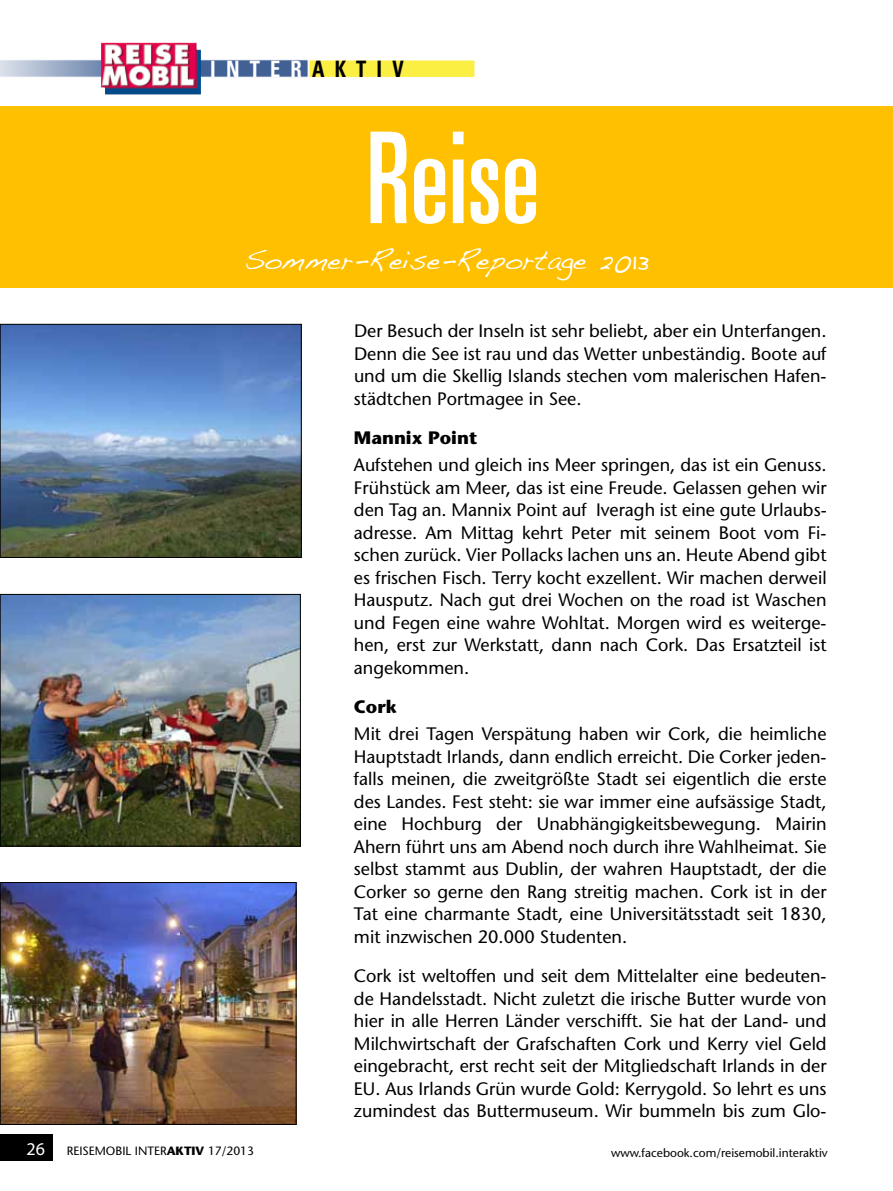
<style>
.page{position:relative;width:893px;height:1191px;background:#fff}
.page>*{position:absolute;margin:0;border:0;box-sizing:border-box;transform-origin:0 0}
.t1{font:ultra-condensed 126.75px "Univers LT Std";color:#fff;scale:.9 1}
.t2{font:27.6px "Handwriting Dakota";color:#fff}
.t3{font:700 condensed 22.65px "Univers LT Std";letter-spacing:.5em;color:#fff;scale:.9 1}
.t4{font:500 18px/22.5px "Stone Sans Std";color:#000;text-align:justify}
.t5{font:700 18px "Stone Sans Std";color:#000}
.t6{font:500 12px "Stone Sans Std";color:#000}
.s1{color:#000}
.s2{font-family:"Myriad Pro";font-weight:400;font-size:18px;color:#fff}
.s3{font-weight:700}
</style>
<div class="page">
<div style="left:0;top:1134px;width:53px;height:27px;background:#000"></div>
<svg style="left:0;top:59px;width:308px;height:19px;background:#8498ba"></svg>
<div style="left:308px;top:60px;width:167px;height:18px;background:#fcef43;border:1px solid #fff"></div>
<img style="left:101px;top:43px;width:100px;height:51px">
<div style="left:0;top:106px;width:893px;height:181px;background:#fec000"></div>
<img style="left:2px;top:326px;width:297px;height:229px">
<div style="left:0;top:324px;width:301px;height:233px;border:1px solid #000"></div>
<img style="left:2px;top:596px;width:297px;height:248px">
<div style="left:0;top:594px;width:301px;height:252px;border:1px solid #000"></div>
<img style="left:2px;top:884px;width:292px;height:238px">
<div style="left:0;top:882px;width:296px;height:242px;border:1px solid #000"></div>
<p class="t3" style="left:210px;top:55px;width:216px">INTER<span class="s1">AKTIV</span></p>
<h1 class="t1" style="left:366px;top:106px;width:194px">Reise</h1>
<h2 class="t2" style="left:244px;top:243px;width:406px">Sommer-Reise-Reportage 2013</h2>
<p class="t6" style="left:27px;top:1143px;width:229px"><span class="s2">26</span> Reisemobil inter<span class="s3">aktiv</span> 17/2013</p>
<p class="t4" style="left:354px;top:320px;width:474px">Der Besuch der I nseln ist sehr beliebt, aber ein Unterfangen.<br>Denn die See ist rau und das Wetter unbeständig. Boote auf und um die Skellig Islands stechen vom malerischen Hafen&shy;städtchen Portmagee in See.</p>
<p class="t5" style="left:354px;top:427px;width:125px">Mannix Point</p>
<p class="t4" style="left:354px;top:454px;width:474px">Aufstehen und gleich ins Meer springen, das ist ein Genuss.<br>Frühstück am Meer, das ist eine Freude. Gelassen gehen wir den Tag an. Mannix Point auf Iveragh ist eine gute Urlaubs&shy;adresse. Am M ittag kehrt Peter mit seinem Boot vom Fi&shy;schen zurück. Vier Pollacks lachen uns an. Heute Abend gibt es frischen Fisch. Terry kocht exzellent. Wir machen derweil Hausputz. Nach gut drei Wochen on the road ist Waschen und Fegen eine wahre Wohltat. M orgen wird es weiterge&shy;hen, erst zur Werkstatt, dann nach Cork. Das Ersatzteil ist angekommen.</p>
<p class="t5" style="left:354px;top:696px;width:45px">Cork</p>
<p class="t4" style="left:354px;top:722px;width:474px">M it drei Tagen Verspätung haben wir Cork, die heimliche Hauptstadt I rlands, dann endlich erreicht. Die Corker jeden&shy;falls meinen, die zweitgrößte Stadt sei eigentlich die erste des Landes. Fest steht: sie war immer eine aufsässige Stadt, eine Hochburg der Unabhängigkeitsbewegung. Mairin Ahern führt uns am Abend noch durch ihre Wahlheimat. Sie selbst stammt aus Dublin, der wahren Hauptstadt, der die Corker so gerne den Rang streitig machen. Cork ist in der Tat eine charmante Stadt, eine Universitätsstadt seit 1830, mit inzwischen 20.000 Studenten.</p>
<p class="t4" style="left:354px;top:964px;width:474px">Cork ist weltoffen und seit dem M ittelalter eine bedeuten&shy;de Handelsstadt. N icht zuletzt die irische Butter wurde von hier in alle Herren Länder verschifft. Sie hat der Land- und M ilchwirtschaft der Grafschaften Cork und Kerry viel Geld eingebracht, erst recht seit der M itgliedschaft I rlands in der EU. Aus I rlands Grün wurde Gold: Kerrygold. So lehrt es uns zumindest das Buttermuseum. Wir bummeln bis zum Glo-</p>
<p class="t6" style="left:611px;top:1145px;width:218px">www.facebook.com/reisemobil.interaktiv</p>
</div>
